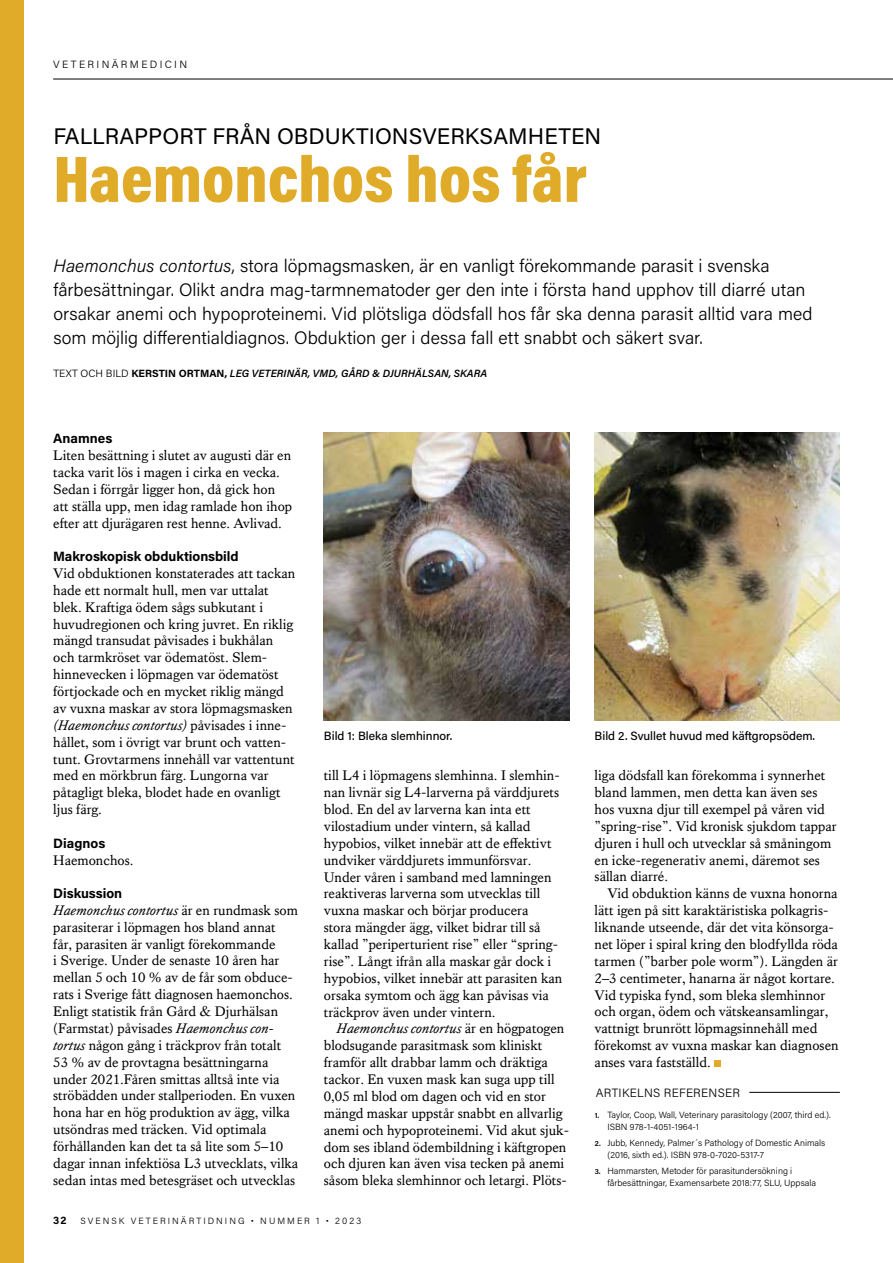
<style>
.page{position:relative;width:893px;height:1263px;background:#fff}
.page>*{position:absolute;margin:0;border:0;box-sizing:border-box;transform-origin:0 0}
.t1{font:900 66.45px "Acumin Pro Cond";color:#dfab28;scale:1.04 1}
.t2{font:22.5px "Acumin Pro";color:#000}
.t3{font:300 18px/24px "Acumin Pro";color:#000}
.t4{font:14.25px/16.8px "Kings Caslon";color:#000}
.t5{font:700 13.5px "Acumin Pro";color:#000}
.t6{font:500 12px "Acumin Pro";color:#000}
.t7{font:300 12px "Acumin Pro";letter-spacing:.02em;color:#000}
.t8{font:italic 600 10.5px "Acumin Pro";letter-spacing:.005em;color:#000}
.t9{font:300 10.5px "Acumin Pro";letter-spacing:.225em;color:#000}
.t10{font:700 10.5px "Acumin Pro";color:#000}
.t11{font:300 9px/12px "Acumin Pro";color:#000}
.t12{font:300 9px "Acumin Pro";letter-spacing:.225em;color:#000}
.s1{font-style:italic}
.s2{font-weight:300;font-style:normal}
.s3{font-weight:700;font-style:normal}
.s4{font-family:"Life LT Std"}
.s5{font-weight:600;font-size:7.5px}
</style>
<div class="page">
<div style="left:0;top:0;width:24px;height:1263px;background:#dfab28"></div>
<hr style="left:53px;top:79px;width:840px;height:1px;background:#000">
<hr style="left:749px;top:1092px;width:91px;height:1px;background:#000">
<img style="left:324px;top:433px;width:245px;height:288px">
<img style="left:595px;top:433px;width:245px;height:288px">
<div style="left:714px;top:1060px;width:7px;height:7px;background:#dfab28"></div>
<p class="t9" style="left:53px;top:57px;width:136px">VETERINÄRMEDICIN</p>
<h2 class="t2" style="left:53px;top:121px;width:549px">FALLRAPPORT FRÅN OBDUKTIONSVERKSAMHETEN</h2>
<h1 class="t1" style="left:53px;top:136px;width:515px">Haemonchos hos får</h1>
<p class="t3" style="left:53px;top:253px;width:761px"><span class="s1">Haemonchus contortus</span>, stora löpmagsmasken, är en vanligt förekommande parasit i svenska fårbesättningar. Olikt andra mag-tarmnematoder ger den inte i första hand upphov till diarré utan orsakar anemi och hypoproteinemi. Vid plötsliga dödsfall hos får ska denna parasit alltid vara med som möjlig differentialdiagnos. Obduktion ger i dessa fall ett snabbt och säkert svar.</p>
<p class="t8" style="left:53px;top:366px;width:435px"><span class="s2">TEXT OCH BILD</span> <span class="s3">KERSTIN ORTMAN,</span> LEG VETERINÄR, VMD, GÅRD &amp; DJURHÄLSAN, SKARA</p>
<p class="t5" style="left:53px;top:429px;width:61px">Anamnes</p>
<p class="t4" style="left:53px;top:447px;width:240px">Liten besättning i slutet av augusti där en tacka varit lös i magen i cirka en vecka.<br>Sedan i förrgår ligger hon, då gick hon att ställa upp, men idag ramlade hon ihop efter att djurägaren rest henne. Avlivad.</p>
<p class="t5" style="left:53px;top:547px;width:187px">Makroskopisk obduktionsbild</p>
<p class="t4" style="left:53px;top:565px;width:243px">Vid obduktionen konstaterades att tackan hade ett normalt hull, men var uttalat blek. Kraftiga ödem sågs subkutant i huvudregionen och kring juvret. En riklig mängd transudat påvisades i bukhålan och tarmkröset var ödematöst. Slem&shy;hinnevecken i löpmagen var ödematöst förtjockade och en mycket riklig mängd av vuxna maskar av stora löpmagsmasken <span class="s1">(Haemonchus contortus)</span> påvisades i inne&shy;hållet, som i övrigt var brunt och vatten&shy;tunt. Grovtarmens innehåll var vattentunt med en mörkbrun färg. Lungorna var påtagligt bleka, blodet hade en ovanligt ljus färg.</p>
<p class="t5" style="left:53px;top:833px;width:54px">Diagnos</p>
<p class="t4" style="left:53px;top:851px;width:82px">Haemonchos.</p>
<p class="t5" style="left:53px;top:884px;width:70px">Diskussion</p>
<p class="t4" style="left:53px;top:901px;width:247px"><span class="s1">Haemonchus contortus</span> är en rundmask som parasiterar i löpmagen hos bland annat får, parasiten är vanligt förekommande<br>i Sverige. Under de senaste 10 åren har mellan 5 och 10 % av de får som obduce&shy;rats i Sverige fått diagnosen haemonchos.<br>Enligt statistik från Gård <span class="s4">&amp;</span> Djurhälsan (Farmstat) påvisades <span class="s1">Haemonchus con&shy;tortus</span> någon gång i träckprov från totalt 53 % av de provtagna besättningarna under 2021.Fåren smittas alltså inte via ströbädden under stallperioden. En vuxen hona har en hög produktion av ägg, vilka utsöndras med träcken. Vid optimala förhållanden kan det ta så lite som 5–10 dagar innan infektiösa L3 utvecklats, vilka sedan intas med betesgräset och utvecklas</p>
<p class="t6" style="left:324px;top:727px;width:130px">Bild 1: Bleka slemhinnor.</p>
<p class="t6" style="left:595px;top:727px;width:222px">Bild 2. Svullet huvud med käftgropsödem.</p>
<p class="t4" style="left:324px;top:767px;width:240px">till L4 i löpmagens slemhinna. I slemhin&shy;nan livnär sig L4-larverna på värddjurets blod. En del av larverna kan inta ett vilostadium under vintern, så kallad hypobios, vilket innebär att de effektivt undviker värddjurets immunförsvar.<br>Under våren i samband med lamningen reaktiveras larverna som utvecklas till vuxna maskar och börjar producera<br>stora mängder ägg, vilket bidrar till så kallad ”periperturient rise” eller “spring&shy;rise”. Långt ifrån alla maskar går dock i hypobios, vilket innebär att parasiten kan orsaka symtom och ägg kan påvisas via träckprov även under vintern.</p>
<p class="t4" style="left:324px;top:1020px;width:247px;text-indent:13px"><span class="s1">Haemonchus contortus</span> är en högpatogen blodsugande parasitmask som kliniskt framför allt drabbar lamm och dräktiga tackor. En vuxen mask kan suga upp till 0,05 ml blod om dagen och vid en stor mängd maskar uppstår snabbt en allvarlig anemi och hypoproteinemi. Vid akut sjuk&shy;dom ses ibland ödembildning i käftgropen och djuren kan även visa tecken på anemi såsom bleka slemhinnor och letargi. Plöts-</p>
<p class="t4" style="left:595px;top:767px;width:244px">liga dödsfall kan förekomma i synnerhet bland lammen, men detta kan även ses hos vuxna djur till exempel på våren vid ”spring-rise”. Vid kronisk sjukdom tappar djuren i hull och utvecklar så småningom en icke-regenerativ anemi, däremot ses sällan diarré.</p>
<p class="t4" style="left:595px;top:885px;width:245px;text-indent:13px">Vid obduktion känns de vuxna honorna lätt igen på sitt karaktäristiska polkagris&shy;liknande utseende, där det vita könsorga&shy;net löper i spiral kring den blodfyllda röda tarmen (”barber pole worm”). Längden är 2–3 centimeter, hanarna är något kortare.<br>Vid typiska fynd, som bleka slemhinnor och organ, ödem och vätskeansamlingar, vattnigt brunrött löpmagsinnehåll med förekomst av vuxna maskar kan diagnosen anses vara fastställd.</p>
<p class="t7" style="left:596px;top:1084px;width:146px">ARTIKELNS REFERENSER</p>
<p class="t11" style="left:607px;top:1108px;width:225px;text-indent:-13px"><span class="s5">1.</span> Taylor, Coop, Wall, Veterinary parasitology (2007, third ed.).<br>ISBN 978-1-4051-1964-1</p>
<p class="t11" style="left:607px;top:1137px;width:219px;text-indent:-13px"><span class="s5">2.</span> Jubb, Kennedy, Palmer´s Pathology of Domestic Animals (2016, sixth ed.). ISBN 978-0-7020-5317-7</p>
<p class="t11" style="left:607px;top:1165px;width:210px;text-indent:-13px"><span class="s5">3.</span> Hammarsten, Metoder för parasitundersökning i fårbesättningar, Examensarbete 2018:77, SLU, Uppsala</p>
<p class="t10" style="left:53px;top:1213px;width:15px">32</p>
<p class="t12" style="left:80px;top:1214px;width:283px">SVENSK VETERINÄRTIDNING • NUMMER 1 • 2023</p>
</div>
